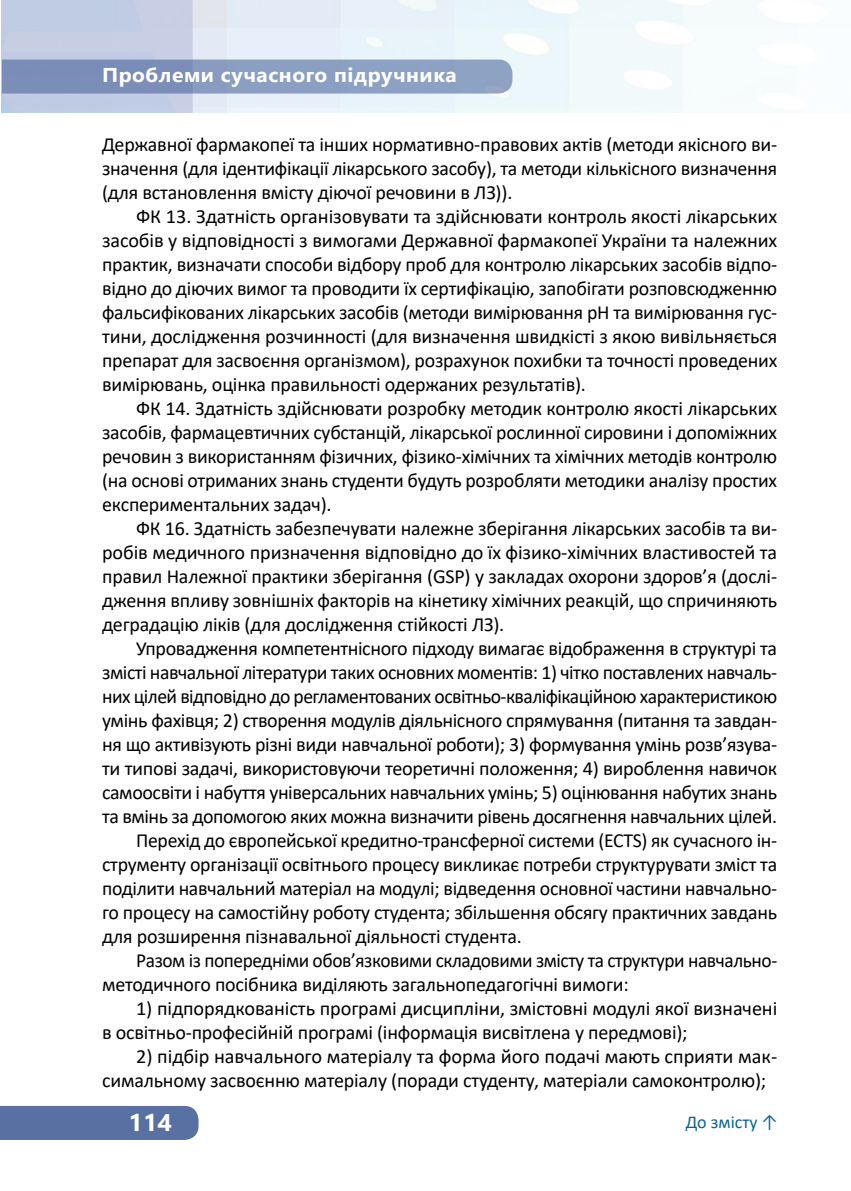
<style>
.page{position:relative;width:851px;height:1191px;background:#fff}
.page>*{position:absolute;margin:0;border:0;box-sizing:border-box;transform-origin:0 0}
.t1{font:700 24px "Segoe UI";color:#fff;scale:1.05 1}
.t2{font:20px/24px "Calibri";letter-spacing:-.015em;color:#000;text-align:justify}
.t3{font:700 20px "Segoe UI";letter-spacing:.025em;color:#fff;scale:1.05 1}
.t4{font:18px "Calibri";color:#0e628e}
</style>
<div class="page">
<svg style="left:2px;top:60px;width:510px;height:34px;background:#869abe"></svg>
<div style="left:0;top:1106px;width:198px;height:34px;background:#5971a2"></div>
<p class="t3" style="left:102px;top:56px;width:339px">Проблеми сучасного підручника</p>
<p class="t2" style="left:102px;top:132px;width:676px">Державної фармакопеї та інших нормативно-правових актів (методи якісного ви&shy;значення (для ідентифікації лікарського засобу), та методи кількісного визначення (для встановлення вмісту діючої речовини в ЛЗ)).</p>
<p class="t2" style="left:102px;top:204px;width:676px;text-indent:34px">ФК 13. Здатність організовувати та здійснювати контроль якості лікарських засобів у відповідності з вимогами Державної фармакопеї України та належних практик, визначати способи відбору проб для контролю лікарських засобів відпо&shy;відно до діючих вимог та проводити їх сертифікацію, запобігати розповсюдженню фальсифікованих лікарських засобів (методи вимірювання рН та вимірювання гус&shy;тини, дослідження розчинності (для визначення швидкісті з якою вивільняється препарат для засвоєння організмом), розрахунок похибки та точності проведених вимірювань, оцінка правильності одержаних результатів).</p>
<p class="t2" style="left:102px;top:396px;width:676px;text-indent:34px">ФК 14. Здатність здійснювати розробку методик контролю якості лікарських засобів, фармацевтичних субстанцій, лікарської рослинної сировини і допоміжних речовин з використанням фізичних, фізико-хімічних та хімічних методів контролю (на основі отриманих знань студенти будуть розробляти методики аналізу простих експериментальних задач).</p>
<p class="t2" style="left:102px;top:516px;width:676px;text-indent:34px">ФК 16. Здатність забезпечувати належне зберігання лікарських засобів та ви&shy;робів медичного призначення відповідно до їх фізико-хімічних властивостей та правил Належної практики зберігання (GSP) у закладах охорони здоров’я (дослі&shy;дження впливу зовнішніх факторів на кінетику хімічних реакцій, що спричиняють деградацію ліків (для дослідження стійкості ЛЗ).</p>
<p class="t2" style="left:136px;top:636px;width:642px">Упровадження компетентнісного підходу вимагає відображення в структурі та</p>
<p class="t2" style="left:102px;top:660px;width:676px">змісті навчальної літератури таких основних моментів: 1) чітко поставлених навчаль-</p>
<p class="t2" style="left:102px;top:684px;width:676px">них цілей відповідно до регламентованих освітньо-кваліфікаційною характеристикою</p>
<p class="t2" style="left:102px;top:708px;width:676px">умінь фахівця; 2) створення модулів діяльнісного спрямування (питання та завдан-</p>
<p class="t2" style="left:102px;top:732px;width:676px">ня що активізують різні види навчальної роботи); 3) формування умінь розв’язува-</p>
<p class="t2" style="left:102px;top:756px;width:676px">ти типові задачі, використовуючи теоретичні положення; 4) вироблення навичок</p>
<p class="t2" style="left:102px;top:780px;width:676px">самоосвіти і набуття універсальних навчальних умінь; 5) оцінювання набутих знань</p>
<p class="t2" style="left:102px;top:804px;width:676px">та вмінь за допомогою яких можна визначити рівень досягнення навчальних цілей.</p>
<p class="t2" style="left:136px;top:828px;width:642px">Перехід до європейської кредитно-трансферної системи (ECTS) як сучасного ін-</p>
<p class="t2" style="left:102px;top:852px;width:676px">струменту організації освітнього процесу викликає потреби структурувати зміст та</p>
<p class="t2" style="left:102px;top:876px;width:676px">поділити навчальний матеріал на модулі; відведення основної частини навчально-</p>
<p class="t2" style="left:102px;top:900px;width:676px">го процесу на самостійну роботу студента; збільшення обсягу практичних завдань</p>
<p class="t2" style="left:102px;top:924px;width:421px">для розширення пізнавальної діяльності студента.</p>
<p class="t2" style="left:136px;top:948px;width:642px">Разом із попередніми обов’язковими складовими змісту та структури навчально-</p>
<p class="t2" style="left:102px;top:972px;width:528px">методичного посібника виділяють загальнопедагогічні вимоги:</p>
<p class="t2" style="left:102px;top:996px;width:676px;text-indent:34px">1) підпорядкованість програмі дисципліни, змістовні модулі якої визначені в освітньо-професійній програмі (інформація висвітлена у передмові);</p>
<p class="t2" style="left:102px;top:1044px;width:676px;text-indent:34px">2) підбір навчального матеріалу та форма його подачі мають сприяти мак&shy;симальному засвоєнню матеріалу (поради студенту, матеріали самоконтролю);</p>
<p class="t4" style="left:685px;top:1109px;width:94px">До змісту ↑</p>
<p class="t1" style="left:128px;top:1100px;width:43px">114</p>
</div>
